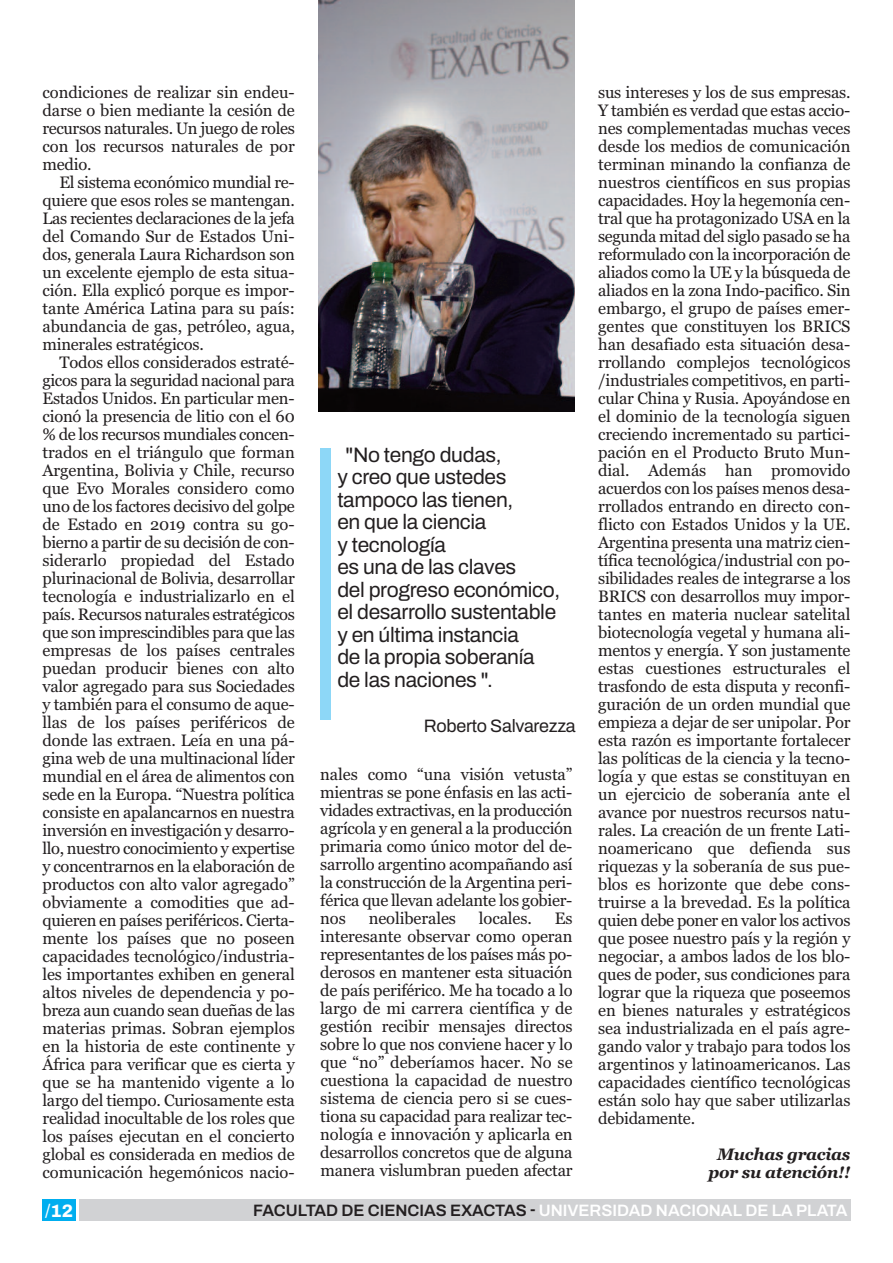
<style>
.page{position:relative;width:893px;height:1263px;background:#fff}
.page>*{position:absolute;margin:0;border:0;box-sizing:border-box;transform-origin:0 0}
.t1{font:21px/22.5px "Archivo";letter-spacing:-.015em;color:#231f20}
.t2{font:18px "Archivo";letter-spacing:-.015em;color:#231f20}
.t3{font:800 18px "Archivo";color:#fff}
.t4{font:16.5px/18px "Georgia";letter-spacing:-.01em;color:#231f20;text-align:justify}
.t5{font:600 16.5px "Archivo";color:#fff}
.t6{font:italic 700 16.5px/18px "Georgia";letter-spacing:-.015em;color:#231f20;text-align:center}
.s1{font-weight:400}
.s2{color:#231f20}
</style>
<div class="page">
<div style="left:79px;top:1199px;width:771px;height:22px;background:#d1d2d4"></div>
<div style="left:43px;top:1199px;width:33px;height:22px;background:#00aeef"></div>
<img style="left:319px;top:0;width:255px;height:411px">
<div style="left:320px;top:448px;width:11px;height:272px;background:#8dd7f7"></div>
<p class="t4" style="left:43px;top:83px;width:254px">condiciones de realizar sin endeu&shy;darse o bien mediante la cesión de recursos naturales. Un juego de roles con los recursos naturales de por medio.</p>
<p class="t4" style="left:43px;top:173px;width:254px;text-indent:17px">El sistema económico mundial re&shy;quiere que esos roles se mantengan.<br>Las recientes declaraciones de la jefa del Comando Sur de Estados Uni&shy;dos, generala Laura Richardson son un excelente ejemplo de esta situa&shy;ción. Ella explicó porque es impor&shy;tante América Latina para su país: abundancia de gas, petróleo, agua, minerales estratégicos.</p>
<p class="t4" style="left:43px;top:353px;width:254px;text-indent:17px">Todos ellos considerados estraté&shy;gicos para la seguridad nacional para Estados Unidos. En particular men&shy;cionó la presencia de litio con el 60 % de los recursos mundiales concen&shy;trados en el triángulo que forman Argentina, Bolivia y Chile, recurso que Evo Morales considero como uno de los factores decisivo del golpe de Estado en 2019 contra su go&shy;bierno a partir de su decisión de con&shy;siderarlo propiedad del Estado plurinacional de Bolivia, desarrollar tecnología e industrializarlo en el país. Recursos naturales estratégicos que son imprescindibles para que las empresas de los países centrales puedan producir bienes con alto valor agregado para sus Sociedades y también para el consumo de aque&shy;llas de los países periféricos de donde las extraen. Leía en una pá&shy;gina web de una multinacional líder mundial en el área de alimentos con sede en la Europa. “Nuestra política consiste en apalancarnos en nuestra inversión en investigación y desarro&shy;llo, nuestro conocimiento y expertise y concentrarnos en la elaboración de productos con alto valor agregado” obviamente a comodities que ad&shy;quieren en países periféricos. Cierta&shy;mente los países que no poseen capacidades tecnológico/industria&shy;les importantes exhiben en general altos niveles de dependencia y po&shy;breza aun cuando sean dueñas de las materias primas. Sobran ejemplos en la historia de este continente y África para verificar que es cierta y que se ha mantenido vigente a lo largo del tiempo. Curiosamente esta realidad inocultable de los roles que los países ejecutan en el concierto global es considerada en medios de comunicación hegemónicos nacio-</p>
<p class="t1" style="left:337px;top:443px;width:224px;text-indent:8px">"No tengo dudas,<br>y creo que ustedes tampoco las tienen,<br>en que la ciencia<br>y tecnología<br>es una de las claves<br>del progreso económico, el desarrollo sustentable y en última instancia<br>de la propia soberanía de las naciones ".</p>
<p class="t2" style="left:424px;top:712px;width:153px">Roberto Salvarezza</p>
<p class="t4" style="left:320px;top:766px;width:254px">nales como “una visión vetusta” mientras se pone énfasis en las acti&shy;vidades extractivas, en la producción agrícola y en general a la producción primaria como único motor del de&shy;sarrollo argentino acompañando así la construcción de la Argentina peri&shy;férica que llevan adelante los gobier&shy;nos</p>
<p class="t4" style="left:369px;top:910px;width:89px">neoliberales</p>
<p class="t4" style="left:479px;top:910px;width:55px">locales.</p>
<p class="t4" style="left:320px;top:910px;width:254px;text-indent:234px">Es interesante observar como operan representantes de los países más po&shy;derosos en mantener esta situación de país periférico. Me ha tocado a lo largo de mi carrera científica y de gestión recibir mensajes directos sobre lo que nos conviene hacer y lo que “no” deberíamos hacer. No se cuestiona la capacidad de nuestro sistema de ciencia pero si se cues&shy;tiona su capacidad para realizar tec&shy;nología e innovación y aplicarla en desarrollos concretos que de alguna manera vislumbran pueden afectar</p>
<p class="t4" style="left:598px;top:83px;width:254px">sus intereses y los de sus empresas.<br>Y también es verdad que estas accio&shy;nes complementadas muchas veces desde los medios de comunicación terminan minando la confianza de nuestros científicos en sus propias capacidades. Hoy la hegemonía cen&shy;tral que ha protagonizado USA en la segunda mitad del siglo pasado se ha reformulado con la incorporación de aliados como la UE y la búsqueda de aliados en la zona Indo-pacifico. Sin embargo, el grupo de países emer&shy;gentes que constituyen los BRICS han desafiado esta situación desa&shy;rrollando complejos tecnológicos /industriales competitivos, en parti&shy;cular China y Rusia. Apoyándose en el dominio de la tecnología siguen creciendo incrementado su partici&shy;pación en el Producto Bruto Mun&shy;dial. Además han promovido acuerdos con los países menos desa&shy;rrollados entrando en directo con&shy;flicto con Estados Unidos y la UE.<br>Argentina presenta una matriz cien&shy;tífica tecnológica/industrial con po&shy;sibilidades reales de integrarse a los BRICS con desarrollos muy impor&shy;tantes en materia nuclear satelital biotecnología vegetal y humana ali&shy;mentos y energía. Y son justamente estas cuestiones estructurales el trasfondo de esta disputa y reconfi&shy;guración de un orden mundial que empieza a dejar de ser unipolar. Por esta razón es importante fortalecer las políticas de la ciencia y la tecno&shy;logía y que estas se constituyan en un ejercicio de soberanía ante el avance por nuestros recursos natu&shy;rales. La creación de un frente Lati&shy;noamericano que defienda sus riquezas y la soberanía de sus pue&shy;blos es horizonte que debe cons&shy;truirse a la brevedad. Es la política quien debe poner en valor los activos que posee nuestro país y la región y negociar, a ambos lados de los blo&shy;ques de poder, sus condiciones para lograr que la riqueza que poseemos en bienes naturales y estratégicos sea industrializada en el país agre&shy;gando valor y trabajo para todos los argentinos y latinoamericanos. Las capacidades científico tecnológicas están solo hay que saber utilizarlas debidamente.</p>
<p class="t6" style="left:708px;top:1145px;width:144px">Muchas gracias por su atención!!</p>
<p class="t3" style="left:45px;top:1197px;width:29px"><span class="s1">/</span>12</p>
<p class="t5" style="left:253px;top:1197px;width:596px"><span class="s2">FACULTAD DE CIENCIAS EXACTAS 6</span> UNIVERSIDAD NACIONAL DE LA PLATA</p>
</div>
